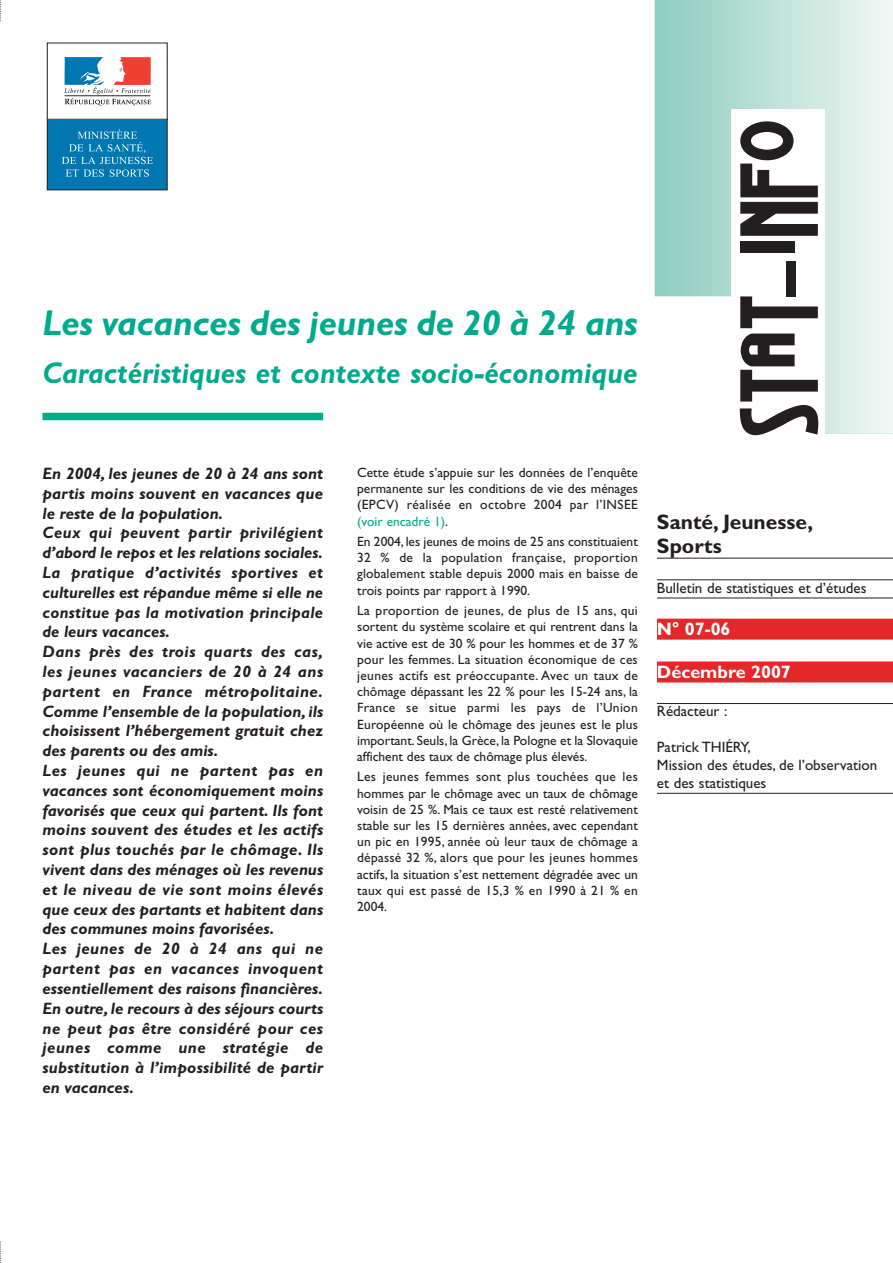
<style>
.page{position:relative;width:893px;height:1263px;background:#fff}
.page>*{position:absolute;margin:0;border:0;box-sizing:border-box;transform-origin:0 0}
.t1{font:italic 700 36px "Gill Sans";letter-spacing:-.005em;color:#00aa8c}
.t2{font:italic 700 30px "Gill Sans";letter-spacing:.005em;color:#00aa8c;scale:.95 1}
.t3{font:700 21px/24px "Gill Sans";color:#231f20}
.t4{font:700 18px "Gill Sans";color:#fff}
.t5{font:italic 700 16.5px/19.8px "Gill Sans";letter-spacing:.01em;color:#231f20}
.t6{font:15px/18px "Gill Sans";color:#231f20}
.t7{font:13.5px/16.2px "Gill Sans";color:#231f20;text-align:justify}
.s1{color:#00aa8c}
</style>
<div class="page">
<svg style="left:655px;top:0;width:238px;height:434px"></svg>
<div style="left:43px;top:413px;width:280px;height:7px;background:#00aa8c"></div>
<div style="left:731px;top:109px;width:94px;height:332px;background:#fff"></div>
<svg style="left:740px;top:334px;width:78px;height:101px"></svg>
<svg style="left:740px;top:296px;width:78px;height:32px"></svg>
<div style="left:786px;top:261px;width:9px;height:36px;background:#231f20"></div>
<div style="left:740px;top:241px;width:54px;height:12px;background:#231f20"></div>
<svg style="left:740px;top:121px;width:78px;height:115px"></svg>
<hr style="left:657px;top:558px;width:236px;height:1px;background:#231f20">
<hr style="left:657px;top:579px;width:236px;height:1px;background:#231f20">
<hr style="left:657px;top:598px;width:236px;height:1px;background:#231f20">
<div style="left:657px;top:619px;width:236px;height:21px;background:#e4282a"></div>
<div style="left:657px;top:661px;width:236px;height:21px;background:#e4282a"></div>
<hr style="left:657px;top:703px;width:236px;height:1px;background:#231f20">
<hr style="left:657px;top:793px;width:236px;height:1px;background:#231f20">
<svg style="left:0;top:0;width:1px;height:21px"></svg>
<svg style="left:0;top:1242px;width:1px;height:21px"></svg>
<svg style="left:46px;top:42px;width:122px;height:149px"></svg>
<div style="left:47px;top:119px;width:120px;height:71px;background:#0077b0"></div>
<div style="left:47px;top:119px;width:121px;height:71px;border:1px solid #231f20"></div>
<div style="left:47px;top:43px;width:120px;height:76px;background:#fff"></div>
<div style="left:47px;top:43px;width:121px;height:77px;border:1px solid #231f20"></div>
<svg style="left:64px;top:57px;width:87px;height:49px"></svg>
<svg style="left:62px;top:129px;width:91px;height:48px"></svg>
<h1 class="t1" style="left:43px;top:310px;width:597px">Les vacances des jeunes de 20 à 24 ans</h1>
<h2 class="t2" style="left:43px;top:363px;width:628px">Caractéristiques et contexte socio-économique</h2>
<p class="t5" style="left:43px;top:465px;width:282px">En 2004, les jeunes de 20 à 24 ans sont partis moins souvent en vacances que le reste de la population.<br>Ceux qui peuvent partir privilégient d’abord le repos et les relations sociales.<br>La pratique d’activités sportives et culturelles est répandue même si elle ne constitue pas la motivation principale de leurs vacances.<br>Dans près des trois quarts des cas, les jeunes vacanciers de 20 à 24 ans partent en France métropolitaine.<br>Comme l’ensemble de la population, ils choisissent l’hébergement gratuit chez des parents ou des amis.<br>Les jeunes qui ne partent pas en vacances sont économiquement moins favorisés que ceux qui partent. Ils font moins souvent des études et les actifs sont plus touchés par le chômage. Ils vivent dans des ménages où les revenus et le niveau de vie sont moins élevés que ceux des partants et habitent dans des communes moins favorisées.<br>Les jeunes de 20 à 24 ans qui ne partent pas en vacances invoquent essentiellement des raisons financières.<br>En outre, le recours à des séjours courts ne peut pas être considéré pour ces jeunes comme une stratégie de substitution à l’impossibilité de partir en vacances.</p>
<p class="t7" style="left:357px;top:466px;width:282px">Cette étude s’appuie sur les données de l’enquête permanente sur les conditions de vie des ménages (EPCV) réalisée en octobre 2004 par l’INSEE <span class="s1">(voir encadré 1)</span>.</p>
<p class="t7" style="left:357px;top:535px;width:282px">En 2004, les jeunes de moins de 25 ans constituaient 32 % de la population française, proportion globalement stable depuis 2000 mais en baisse de trois points par rapport à 1990.</p>
<p class="t7" style="left:357px;top:604px;width:282px">La proportion de jeunes, de plus de 15 ans, qui sortent du système scolaire et qui rentrent dans la vie active est de 30 % pour les hommes et de 37 % pour les femmes. La situation économique de ces jeunes actifs est préoccupante. Avec un taux de chômage dépassant les 22 % pour les 15-24 ans, la France se situe parmi les pays de l’Union Européenne où le chômage des jeunes est le plus important. Seuls, la Grèce, la Pologne et la Slovaquie affichent des taux de chômage plus élevés.</p>
<p class="t7" style="left:357px;top:770px;width:282px">Les jeunes femmes sont plus touchées que les hommes par le chômage avec un taux de chômage voisin de 25 %. Mais ce taux est resté relativement stable sur les 15 dernières années, avec cependant un pic en 1995, année où leur taux de chômage a dépassé 32 %, alors que pour les jeunes hommes actifs, la situation s’est nettement dégradée avec un taux qui est passé de 15,3 % en 1990 à 21 % en 2004.</p>
<h3 class="t3" style="left:657px;top:512px;width:158px">Santé, Jeunesse,<br>Sports</h3>
<p class="t6" style="left:657px;top:580px;width:211px">Bulletin de statistiques et d’études</p>
<h3 class="t4" style="left:657px;top:623px;width:75px">N° 07-06</h3>
<h3 class="t4" style="left:657px;top:666px;width:135px">Décembre 2007</h3>
<p class="t6" style="left:657px;top:703px;width:72px">Rédacteur :</p>
<p class="t6" style="left:657px;top:739px;width:222px">Patrick THIÉRY,<br>Mission des études, de l’observation et des statistiques</p>
</div>
